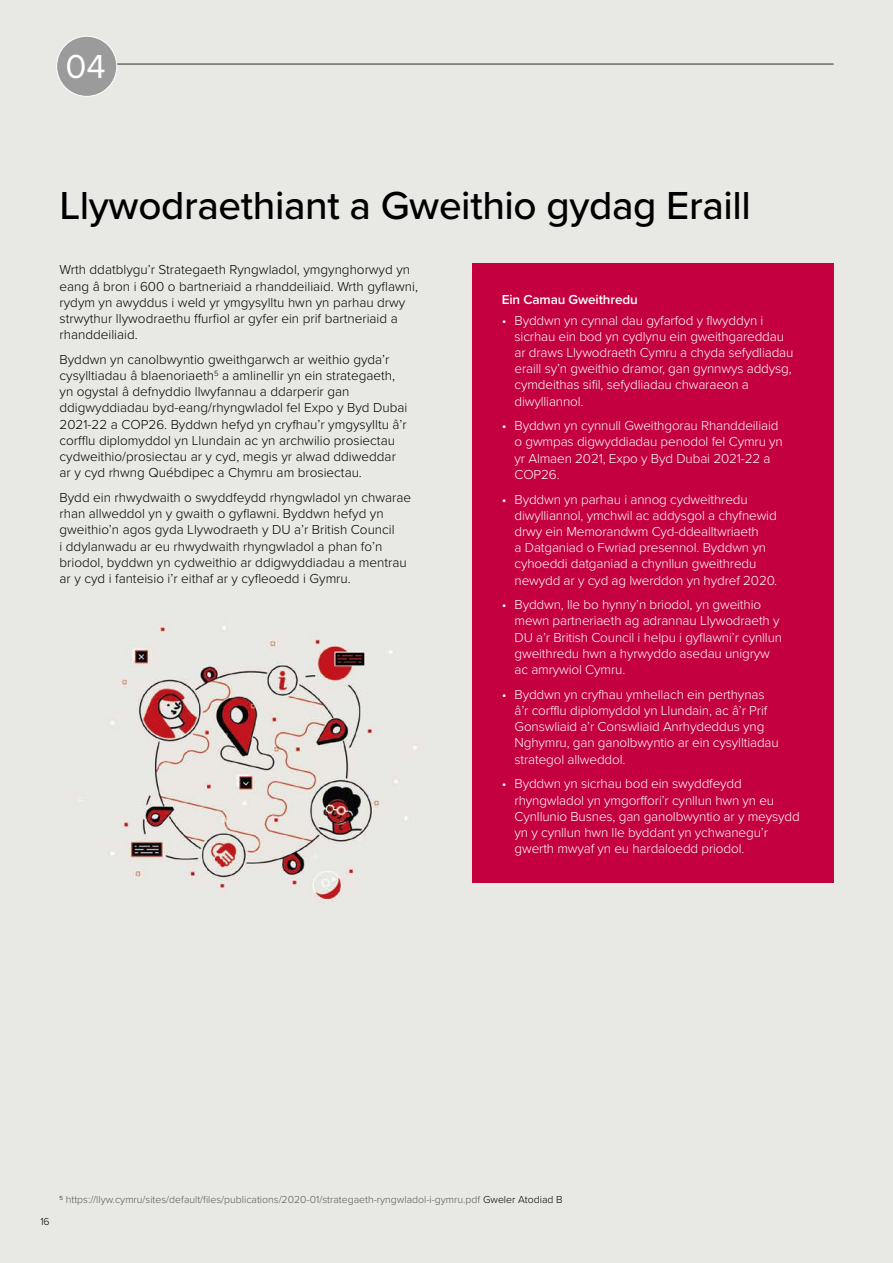
<style>
.page{position:relative;width:893px;height:1263px;background:#e8e9e4}
.page>*{position:absolute;margin:0;border:0;box-sizing:border-box;transform-origin:0 0}
.Intro_Big_Black{font:500 40.5px "Proxima Nova";letter-spacing:-.01em;color:#000}
.Intro_Big_White{font:34.5px "Proxima Nova";color:#fff}
.white_bullets{font:300 13.5px/16.2px "Proxima Nova";letter-spacing:-.01em;color:#fff}
.VG_Body_Black{font:300 13.5px/16.2px "Proxima Nova";color:#000}
.BBB{font:600 13.5px "Proxima Nova";letter-spacing:-.01em;color:#fff}
.VG_Footnote{font:300 10.5px "Proxima Nova";color:#585857}
.Intro_Big_Black-2{font:300 10.5px "Proxima Nova";color:#000}
.s1{color:#000}
</style>
<div class="page">
<hr style="left:61px;top:64px;width:772px;height:1px;background:#9c9b9b">
<div style="left:57px;top:36px;width:60px;height:60px;background:#9c9b9b;border-radius:50%"></div>
<div style="left:56px;top:36px;width:61px;height:61px;border:1px solid #fff;border-radius:50%"></div>
<div style="left:472px;top:264px;width:361px;height:619px;background:#c40040"></div>
<h1 class="Intro_Big_White" style="left:66px;top:41px;width:42px">04</h1>
<h1 class="Intro_Big_Black" style="left:60px;top:175px;width:693px">Llywodraethiant a Gweithio gydag Eraill</h1>
<p class="VG_Body_Black" style="left:60px;top:261px;width:360px">Wrth ddatblygu’r Strategaeth Ryngwladol, ymgynghorwyd yn eang â bron i 600 o bartneriaid a rhanddeiliaid. Wrth gyflawni, rydym yn awyddus i weld yr ymgysylltu hwn yn parhau drwy strwythur llywodraethu ffurfiol ar gyfer ein prif bartneriaid a rhanddeiliaid.</p>
<p class="VG_Body_Black" style="left:60px;top:350px;width:349px">Byddwn yn canolbwyntio gweithgarwch ar weithio gyda’r cysylltiadau â blaenoriaeth<sup>5</sup> a amlinellir yn ein strategaeth, yn ogystal â defnyddio llwyfannau a ddarperir gan ddigwyddiadau byd-eang/rhyngwladol fel Expo y Byd Dubai 2021-22 a COP26. Byddwn hefyd yn cryfhau’r ymgysylltu â’r corfflu diplomyddol yn Llundain ac yn archwilio prosiectau cydweithio/prosiectau ar y cyd, megis yr alwad ddiweddar ar y cyd rhwng Québdipec a Chymru am brosiectau.</p>
<p class="VG_Body_Black" style="left:60px;top:489px;width:353px">Bydd ein rhwydwaith o swyddfeydd rhyngwladol yn chwarae rhan allweddol yn y gwaith o gyflawni. Byddwn hefyd yn gweithio’n agos gyda Llywodraeth y DU a’r British Council<br>i ddylanwadu ar eu rhwydwaith rhyngwladol a phan fo’n briodol, byddwn yn cydweithio ar ddigwyddiadau a mentrau ar y cyd i fanteisio i’r eithaf ar y cyfleoedd i Gymru.</p>
<p class="BBB" style="left:502px;top:289px;width:137px">Ein Camau Gweithredu</p>
<p class="white_bullets" style="left:514px;top:311px;width:280px;text-indent:-13px">• Byddwn yn cynnal dau gyfarfod y flwyddyn i sicrhau ein bod yn cydlynu ein gweithgareddau ar draws Llywodraeth Cymru a chyda sefydliadau eraill sy’n gweithio dramor, gan gynnwys addysg, cymdeithas sifil, sefydliadau chwaraeon a diwylliannol.</p>
<p class="white_bullets" style="left:514px;top:417px;width:270px;text-indent:-13px">• Byddwn yn cynnull Gweithgorau Rhanddeiliaid o gwmpas digwyddiadau penodol fel Cymru yn yr Almaen 2021, Expo y Byd Dubai 2021-22 a COP26.</p>
<p class="white_bullets" style="left:514px;top:490px;width:264px;text-indent:-13px">• Byddwn yn parhau i annog cydweithredu diwylliannol, ymchwil ac addysgol a chyfnewid drwy ein Memorandwm Cyd-ddealltwriaeth<br>a Datganiad o Fwriad presennol. Byddwn yn cyhoeddi datganiad a chynllun gweithredu newydd ar y cyd ag Iwerddon yn hydref 2020.</p>
<p class="white_bullets" style="left:514px;top:596px;width:269px;text-indent:-13px">• Byddwn, lle bo hynny’n briodol, yn gweithio mewn partneriaeth ag adrannau Llywodraeth y DU a’r British Council i helpu i gyflawni’r cynllun gweithredu hwn a hyrwyddo asedau unigryw ac amrywiol Cymru.</p>
<p class="white_bullets" style="left:514px;top:685px;width:266px;text-indent:-13px">• Byddwn yn cryfhau ymhellach ein perthynas â’r corfflu diplomyddol yn Llundain, ac â’r Prif Gonswliaid a’r Conswliaid Anrhydeddus yng Nghymru, gan ganolbwyntio ar ein cysylltiadau strategol allweddol.</p>
<p class="white_bullets" style="left:514px;top:775px;width:287px;text-indent:-13px">• Byddwn yn sicrhau bod ein swyddfeydd rhyngwladol yn ymgorffori’r cynllun hwn yn eu Cynllunio Busnes, gan ganolbwyntio ar y meysydd yn y cynllun hwn lle byddant yn ychwanegu’r gwerth mwyaf yn eu hardaloedd priodol.</p>
<h1 class="Intro_Big_Black-2" style="left:40px;top:1213px;width:11px">16</h1>
<p class="VG_Footnote" style="left:60px;top:1192px;width:505px"><sup>5</sup> https://llyw.cymru/sites/default/files/publications/2020-01/strategaeth-ryngwladol-i-gymru.pdf <span class="s1">Gweler Atodiad B</span></p>
</div>
